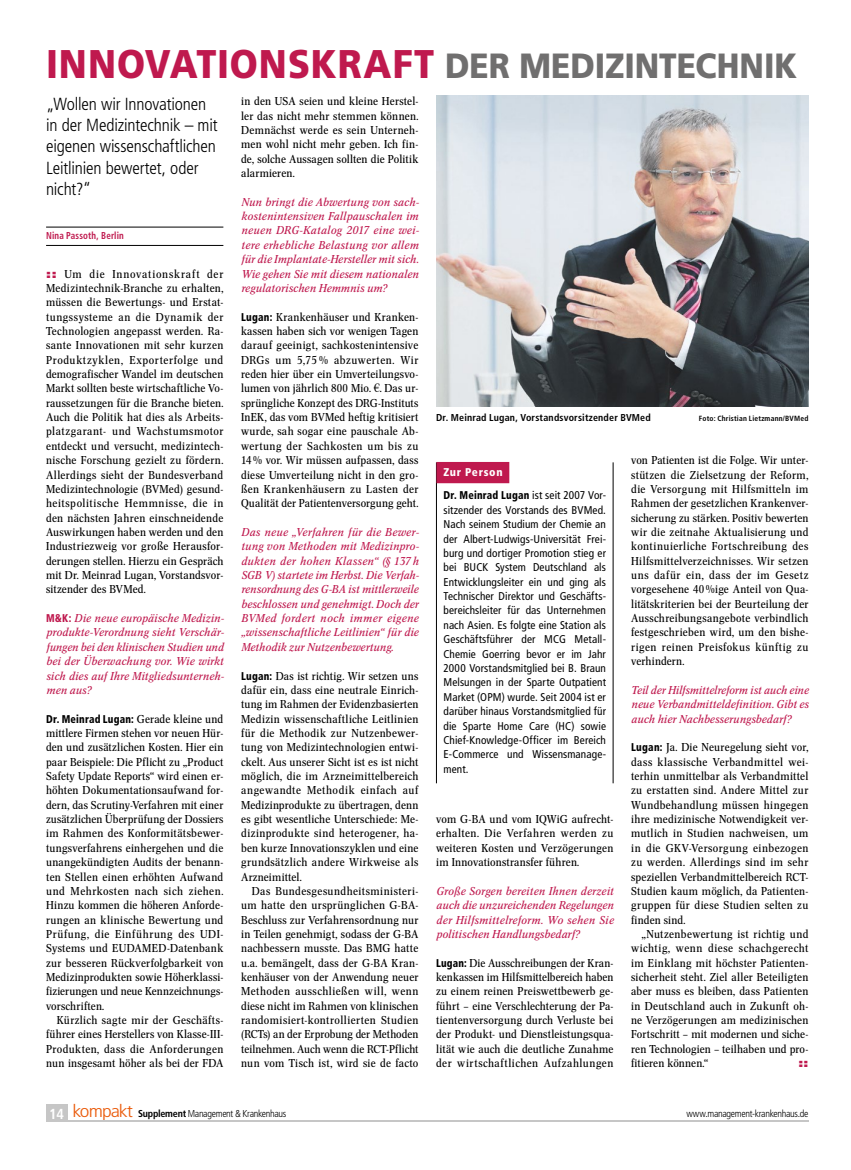
<style>
.page{position:relative;width:851px;height:1170px;background:#fff}
.page>*{position:absolute;margin:0;border:0;box-sizing:border-box;transform-origin:0 0}
.t1{font:900 35px "Frutiger LT Std";letter-spacing:-.005em;color:#706f6f;scale:.9 1}
.t2{font:300 condensed 17.5px/21.2px "Frutiger LT Std";letter-spacing:-.01em;color:#000}
.t3{font:11.25px/14.4px "Concorde Nova";letter-spacing:.015em;color:#000;text-align:justify;scale:1.07 1}
.t4{font:italic 11.25px/14.4px "Concorde Nova";letter-spacing:.02em;color:#bf194e;text-align:justify;scale:1.07 1}
.t5{font:condensed 11.25px/14.4px "Frutiger LT Com";letter-spacing:.01em;color:#000;text-align:justify}
.t6{font:italic 11.25px/14.4px "Concorde Nova";letter-spacing:.02em;color:#bf194e;text-align:justify;scale:1.06 1}
.t7{font:900 condensed 11.25px "Frutiger LT Std";letter-spacing:.02em;color:#000;scale:.9 1}
.t8{font:900 condensed 11.25px "Frutiger LT Com";letter-spacing:.06em;color:#fff}
.t9{font:900 expanded 11.25px "Helvetica Neue LT Com";color:#bf194e;scale:1.07 1}
.t10{font:300 condensed 10px "Frutiger LT Std";letter-spacing:-.03em;color:#000}
.t11{font:700 condensed 10px "Frutiger LT Std";letter-spacing:.02em;color:#000}
.t12{font:700 condensed 10px "Frutiger LT Std";letter-spacing:.015em;color:#bf194e;scale:.9 1}
.t13{font:700 condensed 7.5px "Frutiger LT Std";letter-spacing:.025em;color:#000}
.s1{font-size:40px;color:#bf194e}
.s2{font-family:"Helvetica Neue LT Com";font-weight:900;font-stretch:expanded;color:#bf194e}
.s3{font-family:"Frutiger LT Std";font-weight:900;font-style:normal;font-stretch:condensed}
.s4{font-family:"Concorde Nova";font-weight:400;font-stretch:normal}
.s5{font-family:"Frutiger LT Std";font-weight:900;font-stretch:condensed}
.s6{font-family:"Frutiger LT Com";font-weight:400}
.s7{font-weight:700;font-size:14.5px;color:#fff}
.s8{font-size:17.5px;color:#ea5b0b}
.s9{font-weight:700}
</style>
<div class="page">
<div style="left:46px;top:1104px;width:21px;height:17px;background:#c6c6c6"></div>
<hr style="left:46px;top:1120px;width:762px;height:1px;background:#c6c6c6">
<hr style="left:46px;top:227px;width:177px;height:1px;background:#000">
<hr style="left:46px;top:245px;width:177px;height:1px;background:#000">
<img style="left:436px;top:96px;width:372px;height:311px">
<hr style="left:612px;top:462px;width:1px;height:321px;background:#000">
<hr style="left:436px;top:462px;width:1px;height:321px;background:#000">
<div style="left:436px;top:462px;width:73px;height:21px;background:#bf194e"></div>
<h1 class="t1" style="left:46px;top:44px;width:835px"><span class="s1">INNOVATIONSKRAFT</span> DER MEDIZINTECHNIK</h1>
<h2 class="t2" style="left:46px;top:93px;width:173px">„Wollen wir Innovationen in der Medizintechnik – mit eigenen wissenschaftlichen<br>Leitlinien bewertet, oder nicht?“</h2>
<p class="t12" style="left:46px;top:230px;width:88px">Nina Passoth, Berlin</p>
<p class="t3" style="left:46px;top:266px;width:167px"><span class="s2">::</span> Um die Innovationskraft der Medizintechnik-Branche zu erhalten, müssen die Bewertungs- und Erstat&shy;tungssysteme an die Dynamik der Technologien angepasst werden. Ra&shy;sante Innovationen mit sehr kurzen Produktzyklen, Exporterfolge und demografischer Wandel im deutschen Markt sollten beste wirtschaftliche Vo&shy;raussetzungen für die Branche bieten.<br>Auch die Politik hat dies als Arbeits&shy;platzgarant- und Wachstumsmotor entdeckt und versucht, medizintech&shy;nische Forschung gezielt zu fördern.<br>Allerdings sieht der Bundesverband Medizintechnologie (BVMed) gesund&shy;heitspolitische Hemmnisse, die in den nächsten Jahren einschneidende Auswirkungen haben werden und den Industriezweig vor große Herausfor&shy;derungen stellen. Hierzu ein Gespräch mit Dr. Meinrad Lugan, Vorstandsvor&shy;sitzender des BVMed.</p>
<p class="t4" style="left:46px;top:611px;width:168px"><span class="s3">M&amp;K:</span> Die neue europäische Medizin&shy;produkte-Verordnung sieht Verschär&shy;fungen bei den klinischen Studien und bei der Überwachung vor. Wie wirkt sich dies auf Ihre Mitgliedsunterneh&shy;men aus?</p>
<p class="t7" style="left:46px;top:711px;width:198px">Dr. Meinrad Lugan: <span class="s4">Gerade kleine und</span></p>
<p class="t3" style="left:46px;top:726px;width:167px">mittlere Firmen stehen vor neuen Hür&shy;den und zusätzlichen Kosten. Hier ein paar Beispiele: Die Pflicht zu „Product Safety Update Reports“ wird einen er&shy;höhten Dokumentationsaufwand for&shy;dern, das Scrutiny-Verfahren mit einer zusätzlichen Überprüfung der Dossiers im Rahmen des Konformitätsbewer&shy;tungsverfahrens einhergehen und die unangekündigten Audits der benann&shy;ten Stellen einen erhöhten Aufwand und Mehrkosten nach sich ziehen.<br>Hinzu kommen die höheren Anforde&shy;rungen an klinische Bewertung und Prüfung, die Einführung des UDI-Systems und EUDAMED-Datenbank zur besseren Rückverfolgbarkeit von Medizinprodukten sowie Höherklassi&shy;fizierungen und neue Kennzeichnungs&shy;vorschriften.</p>
<p class="t3" style="left:46px;top:1012px;width:167px;text-indent:11px">Kürzlich sagte mir der Geschäfts&shy;führer eines Herstellers von Klasse-III-Produkten, dass die Anforderungen nun insgesamt höher als bei der FDA</p>
<p class="t3" style="left:241px;top:94px;width:167px">in den USA seien und kleine Herstel&shy;ler das nicht mehr stemmen können.<br>Demnächst werde es sein Unterneh&shy;men wohl nicht mehr geben. Ich fin&shy;de, solche Aussagen sollten die Politik alarmieren.</p>
<p class="t4" style="left:241px;top:195px;width:168px">Nun bringt die Abwertung von sach&shy;kostenintensiven Fallpauschalen im neuen DRG-Katalog 2017 eine wei&shy;tere erhebliche Belastung vor allem für die Implantate-Hersteller mit sich.<br>Wie gehen Sie mit diesem nationalen regulatorischen Hemmnis um?</p>
<p class="t3" style="left:241px;top:309px;width:167px"><span class="s5">Lugan:</span> Krankenhäuser und Kranken&shy;kassen haben sich vor wenigen Tagen darauf geeinigt, sachkostenintensive DRGs um 5,75 % abzuwerten. Wir reden hier über ein Umverteilungsvo&shy;lumen von jährlich 800 Mio. €. Das ur&shy;sprüngliche Konzept des DRG-Instituts InEK, das vom BVMed heftig kritisiert wurde, sah sogar eine pauschale Ab&shy;wertung der Sachkosten um bis zu 14% vor. Wir müssen aufpassen, dass diese Umverteilung nicht in den gro&shy;ßen Krankenhäusern zu Lasten der Qualität der Patientenversorgung geht.</p>
<p class="t4" style="left:241px;top:525px;width:168px">Das neue „Verfahren für die Bewer&shy;tung von Methoden mit Medizinpro&shy;dukten der hohen Klassen“ (§ 137 h SGB V) startete im Herbst. Die Verfah&shy;rensordnung des G-BA ist mittlerweile beschlossen und genehmigt. Doch der BVMed fordert noch immer eigene „wissenschaftliche Leitlinien“ für die Methodik zur Nutzenbewertung.</p>
<p class="t3" style="left:241px;top:668px;width:167px"><span class="s5">Lugan:</span> Das ist richtig. Wir setzen uns dafür ein, dass eine neutrale Einrich&shy;tung im Rahmen der Evidenzbasierten Medizin wissenschaftliche Leitlinien für die Methodik zur Nutzenbewer&shy;tung von Medizintechnologien entwi&shy;ckelt. Aus unserer Sicht ist es ist nicht möglich, die im Arzneimittelbereich angewandte Methodik einfach auf Medizinprodukte zu übertragen, denn es gibt wesentliche Unterschiede: Me&shy;dizinprodukte sind heterogener, ha&shy;ben kurze Innovationszyklen und eine grundsätzlich andere Wirkweise als Arzneimittel.</p>
<p class="t3" style="left:241px;top:883px;width:167px;text-indent:11px">Das Bundesgesundheitsministeri&shy;um hatte den ursprünglichen G-BA-Beschluss zur Verfahrensordnung nur in Teilen genehmigt, sodass der G-BA nachbessern musste. Das BMG hatte u.a. bemängelt, dass der G-BA Kran&shy;kenhäuser von der Anwendung neuer Methoden ausschließen will, wenn diese nicht im Rahmen von klinischen randomisiert-kontrollierten Studien (RCTs) an der Erprobung der Methoden teilnehmen. Auch wenn die RCT-Pflicht nun vom Tisch ist, wird sie de facto</p>
<p class="t11" style="left:436px;top:411px;width:216px">Dr. Meinrad Lugan, Vorstandsvorsitzender BVMed</p>
<p class="t13" style="left:698px;top:414px;width:111px">Foto: Christian Lietzmann/BVMed</p>
<p class="t3" style="left:631px;top:453px;width:167px">von Patienten ist die Folge. Wir unter&shy;stützen die Zielsetzung der Reform, die Versorgung mit Hilfsmitteln im Rahmen der gesetzlichen Krankenver&shy;sicherung zu stärken. Positiv bewerten wir die zeitnahe Aktualisierung und kontinuierliche Fortschreibung des Hilfsmittelverzeichnisses. Wir setzen uns dafür ein, dass der im Gesetz vorgesehene 40%ige Anteil von Qua&shy;litätskriterien bei der Beurteilung der Ausschreibungsangebote verbindlich festgeschrieben wird, um den bishe&shy;rigen reinen Preisfokus künftig zu verhindern.</p>
<p class="t6" style="left:631px;top:683px;width:169px">Teil der Hilfsmittelreform ist auch eine neue Verbandmitteldefinition. Gibt es auch hier Nachbesserungsbedarf?</p>
<p class="t3" style="left:631px;top:740px;width:167px"><span class="s5">Lugan:</span> Ja. Die Neuregelung sieht vor, dass klassische Verbandmittel wei&shy;terhin unmittelbar als Verbandmittel zu erstatten sind. Andere Mittel zur Wundbehandlung müssen hingegen ihre medizinische Notwendigkeit ver&shy;mutlich in Studien nachweisen, um in die GKV-Versorgung einbezogen zu werden. Allerdings sind im sehr speziellen Verbandmittelbereich RCT-Studien kaum möglich, da Patienten&shy;gruppen für diese Studien selten zu finden sind.</p>
<p class="t3" style="left:631px;top:926px;width:167px;text-indent:11px">„Nutzenbewertung ist richtig und wichtig, wenn diese schachgerecht im Einklang mit höchster Patienten&shy;sicherheit steht. Ziel aller Beteiligten aber muss es bleiben, dass Patienten in Deutschland auch in Zukunft oh&shy;ne Verzögerungen am medizinischen Fortschritt – mit modernen und siche&shy;ren Technologien – teilhaben und pro&shy;fitieren können.“</p>
<p class="t8" style="left:443px;top:465px;width:61px">Zur Person</p>
<p class="t7" style="left:443px;top:488px;width:182px">Dr. Meinrad Lugan <span class="s6">ist seit 2007 Vor-</span></p>
<p class="t5" style="left:443px;top:502px;width:164px">sitzender des Vorstands des BVMed.<br>Nach seinem Studium der Chemie an der Albert-Ludwigs-Universität Frei&shy;burg und dortiger Promotion stieg er bei BUCK System Deutschland als Entwicklungsleiter ein und ging als Technischer Direktor und Geschäfts&shy;bereichsleiter für das Unternehmen nach Asien. Es folgte eine Station als Geschäftsführer der MCG Metall-Chemie Goerring bevor er im Jahr 2000 Vorstandsmitglied bei B. Braun Melsungen in der Sparte Outpatient Market (OPM) wurde. Seit 2004 ist er darüber hinaus Vorstandsmitglied für die Sparte Home Care (HC) sowie Chief-Knowledge-Officer im Bereich E-Commerce und Wissensmanage&shy;ment.</p>
<p class="t3" style="left:436px;top:812px;width:167px">vom G-BA und vom IQWiG aufrecht&shy;erhalten. Die Verfahren werden zu weiteren Kosten und Verzögerungen im Innovationstransfer führen.</p>
<p class="t4" style="left:436px;top:883px;width:167px">Große Sorgen bereiten Ihnen derzeit auch die unzureichenden Regelungen der Hilfsmittelreform. Wo sehen Sie politischen Handlungsbedarf?</p>
<p class="t3" style="left:436px;top:955px;width:167px"><span class="s5">Lugan:</span> Die Ausschreibungen der Kran&shy;kenkassen im Hilfsmittelbereich haben zu einem reinen Preiswettbewerb ge&shy;führt – eine Verschlechterung der Pa&shy;tientenversorgung durch Verluste bei der Produkt- und Dienstleistungsqua&shy;lität wie auch die deutliche Zunahme der wirtschaftlichen Aufzahlungen</p>
<p class="t9" style="left:798px;top:1055px;width:11px">::</p>
<p class="t10" style="left:49px;top:1107px;width:239px"><span class="s7">14</span> <span class="s8">kompakt</span> <span class="s9">Supplement</span> Management &amp; Krankenhaus</p>
<p class="t10" style="left:686px;top:1107px;width:123px">www.management-krankenhaus.de</p>
</div>
